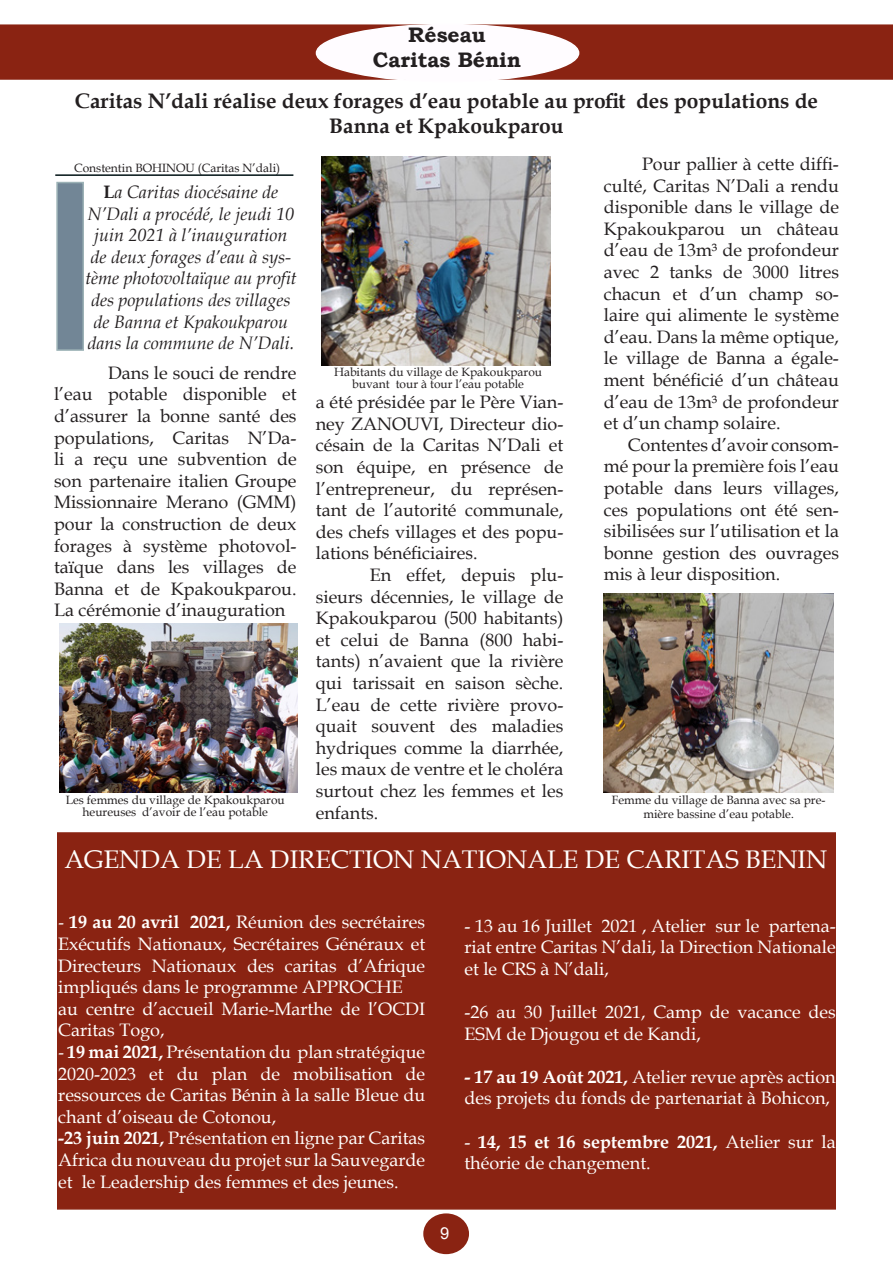
<style>
.page{position:relative;width:893px;height:1263px;background:#fff}
.page>*{position:absolute;margin:0;border:0;box-sizing:border-box;transform-origin:0 0}
.t1{font:25.5px "Book Antiqua";color:#fffffd}
.t2{font:700 21px/25.2px "Book Antiqua";color:#231f20;text-align:center}
.t3{font:700 21px/25.2px "Bookman Old Style";color:#231f20;text-align:center}
.t4{font:18px/21.6px "Book Antiqua";color:#231f20;text-align:justify}
.t5{font:18px/21.6px "Book Antiqua";color:#fffffd;text-align:justify}
.t6{font:italic 18px/21.6px "Book Antiqua";color:#231f20;text-align:center}
.t7{font:16.5px "Arial";color:#fff}
.t8{font:12px/12px "Book Antiqua";color:#231f20;text-align:center}
.s1{font-weight:700;font-style:normal}
.s2{font-family:"Minion Pro"}
.s3{font-family:"Minion Pro";font-weight:700}
.s4{font-weight:700}
</style>
<div class="page">
<div style="left:57px;top:832px;width:779px;height:377px;background:#8a2312;border:2px solid #8a2312"></div>
<div style="left:0;top:24px;width:893px;height:56px;background:#8a2312"></div>
<div style="left:316px;top:25px;width:263px;height:56px;background:#fffcff;border-radius:50%"></div>
<div style="left:316px;top:24px;width:263px;height:58px;border:2px solid #fffdff;border-radius:50%"></div>
<div style="left:56px;top:182px;width:28px;height:169px;background:#728696;border:2px solid #9cb2b6"></div>
<hr style="left:55px;top:174px;width:238px;height:2px;background:#001215">
<img style="left:59px;top:623px;width:239px;height:169px">
<img style="left:321px;top:156px;width:230px;height:210px">
<img style="left:604px;top:593px;width:229px;height:199px">
<div style="left:427px;top:1217px;width:38px;height:33px;background:#8a2312;border-radius:50%"></div>
<div style="left:423px;top:1213px;width:46px;height:41px;border:8px solid #8a2312;border-radius:50%"></div>
<p class="t3" style="left:373px;top:22px;width:150px">Réseau<br>Caritas Bénin</p>
<p class="t2" style="left:75px;top:88px;width:745px">Caritas N’dali réalise deux forages d’eau potable au profit des populations de<br>Banna et Kpakoukparou</p>
<p class="t8" style="left:74px;top:162px;width:208px">Constentin BOHINOU (Caritas N’dali)</p>
<p class="t6" style="left:85px;top:181px;width:213px"><span class="s1">L</span>a Caritas diocésaine de<br>N’Dali a procédé, le jeudi 10 juin 2021 à l’inauguration de deux forages d’eau à sys&shy;tème photovoltaïque au profit des populations des villages de Banna et Kpakoukparou dans la commune de N’Dali.</p>
<p class="t4" style="left:54px;top:361px;width:244px;text-indent:54px">Dans le souci de rendre l’eau potable disponible et d’assurer la bonne santé des populations, Caritas N’Da&shy;li a reçu une subvention de son partenaire italien Groupe Missionnaire Merano (GMM) pour la construction de deux forages à système photovol&shy;taïque dans les villages de Banna et de Kpakoukparou.<br>La cérémonie d’inauguration</p>
<p class="t4" style="left:604px;top:153px;width:237px;text-indent:38px">Pour pallier à cette diffi&shy;culté, Caritas N’Dali a rendu disponible dans le village de Kpakoukparou un château d’eau de 13m³ de profondeur avec 2 tanks de 3000 litres chacun et d’un champ so&shy;laire qui alimente le système d’eau. Dans la même optique, le village de Banna a égale&shy;ment bénéficié d’un château d’eau de 13m³ de profondeur et d’un champ solaire.</p>
<p class="t4" style="left:604px;top:433px;width:237px;text-indent:24px">Contentes d’avoir consom&shy;mé pour la première fois l’eau potable dans leurs villages, ces populations ont été sen&shy;sibilisées sur l’utilisation et la bonne gestion des ouvrages mis à leur disposition.</p>
<p class="t8" style="left:334px;top:366px;width:210px">Habitants du village de Kpakoukparou buvant tour à tour l’eau potable</p>
<p class="t4" style="left:316px;top:391px;width:249px">a été présidée par le Père Vian&shy;ney ZANOUVI, Directeur dio&shy;césain de la Caritas N’Dali et son équipe, en présence de l’entrepreneur, du représen&shy;tant de l’autorité communale, des chefs villages et des popu&shy;lations bénéficiaires.</p>
<p class="t4" style="left:316px;top:564px;width:249px;text-indent:54px">En effet, depuis plu&shy;sieurs décennies, le village de Kpakoukparou (500 habitants) et celui de Banna (800 habi&shy;tants) n’avaient que la rivière qui tarissait en saison sèche.<br>L’eau de cette rivière provo&shy;quait souvent des maladies hydriques comme la diarrhée, les maux de ventre et le choléra surtout chez les femmes et les enfants.</p>
<p class="t8" style="left:66px;top:793px;width:221px">Les femmes du village de Kpakoukparou heureuses d’avoir de l’eau potable</p>
<p class="t8" style="left:612px;top:792px;width:215px;line-height:14.4px">Femme du village de Banna avec sa pre&shy;mière bassine d’eau potable<span class="s2">.</span></p>
<p class="t1" style="left:64px;top:842px;width:764px">AGENDA DE LA DIRECTION NATIONALE DE CARITAS BENIN</p>
<p class="t5" style="left:58px;top:911px;width:368px"><span class="s3">-</span> <span class="s4">19 au 20 avril 2021,</span> Réunion des secrétaires Exécutifs Nationaux, Secrétaires Généraux et Directeurs Nationaux des caritas d’Afrique impliqués dans le programme APPROCHE</p>
<p class="t5" style="left:58px;top:997px;width:368px">au centre d’accueil Marie-Marthe de l’OCDI<br>Caritas Togo,</p>
<p class="t5" style="left:58px;top:1041px;width:368px"><span class="s3">-</span> <span class="s4">19 mai 2021,</span> Présentation du plan stratégique 2020-2023 et du plan de mobilisation de ressources de Caritas Bénin à la salle Bleue du chant d’oiseau de Cotonou,</p>
<p class="t5" style="left:58px;top:1127px;width:368px"><span class="s4">-23 juin 2021,</span> Présentation en ligne par Caritas Africa du nouveau du projet sur la Sauvegarde et le Leadership des femmes et des jeunes.</p>
<p class="t7" style="left:440px;top:1222px;width:11px">9</p>
<p class="t5" style="left:464px;top:914px;width:373px">- 13 au 16 Juillet 2021 , Atelier sur le partena&shy;riat entre Caritas N’dali, la Direction Nationale et le CRS à N’dali,</p>
<p class="t5" style="left:464px;top:1001px;width:373px">-26 au 30 Juillet 2021, Camp de vacance des<br>ESM de Djougou et de Kandi,</p>
<p class="t5" style="left:464px;top:1065px;width:373px"><span class="s4">- 17 au 19 Août 2021,</span> Atelier revue après action des projets du fonds de partenariat à Bohicon,</p>
<p class="t5" style="left:464px;top:1130px;width:373px">- <span class="s4">14, 15 et 16 septembre 2021,</span> Atelier sur la théorie de changement.</p>
</div>
